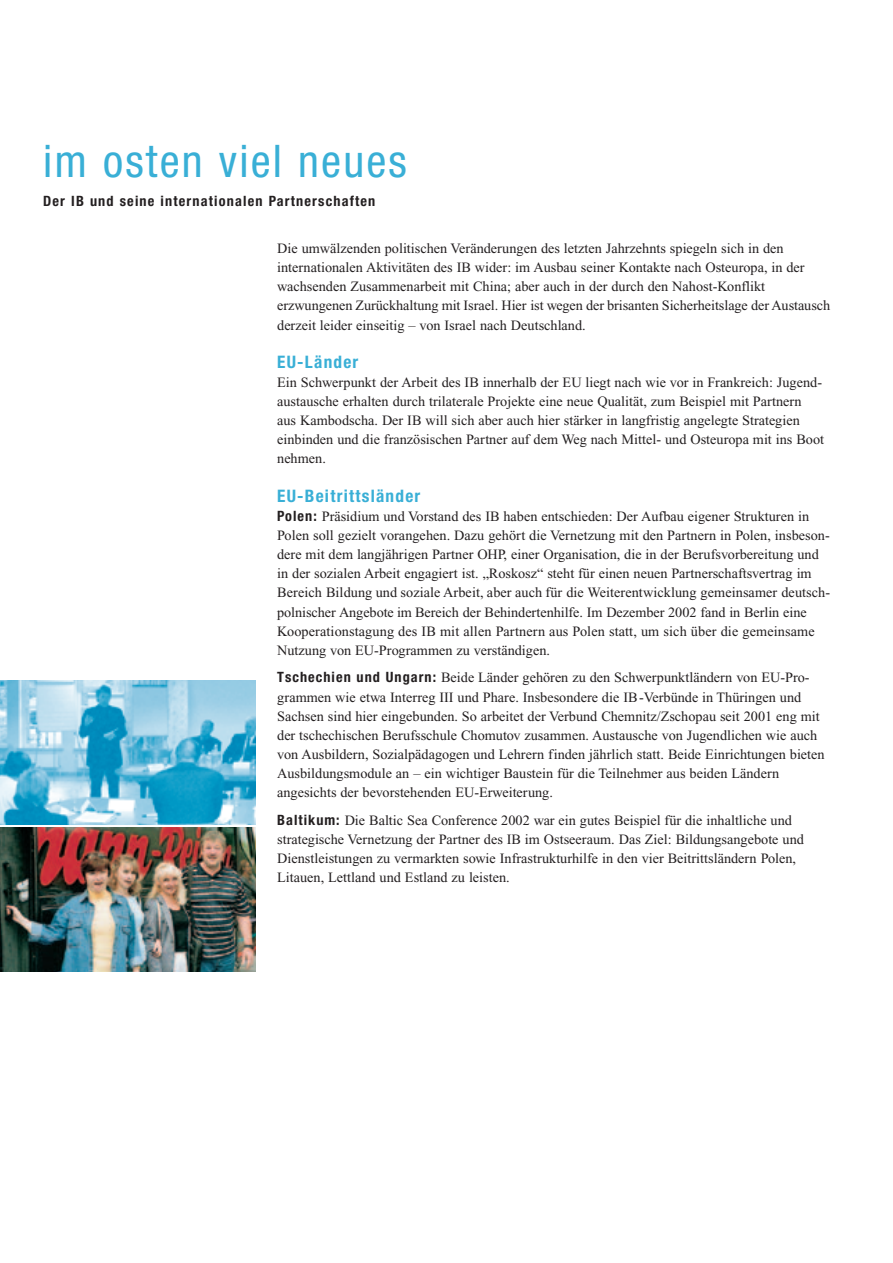
<style>
.page{position:relative;width:893px;height:1263px;background:#fff}
.page>*{position:absolute;margin:0;border:0;box-sizing:border-box;transform-origin:0 0}
.t1{font:condensed 45px "Helvetica Neue";letter-spacing:.05em;color:#39afd6}
.t2{font:700 condensed 17.25px "Helvetica Neue";letter-spacing:.07em;color:#39afd6}
.t3{font:14.25px/19.2px "Times New Roman";color:#231f20}
.t4{font:700 condensed 14.25px "Helvetica Neue";letter-spacing:.08em;color:#231f20}
.s1{font-family:"Helvetica Neue";font-weight:700;font-stretch:condensed}
</style>
<div class="page">
<img style="left:1px;top:827px;width:255px;height:145px">
<img style="left:1px;top:680px;width:255px;height:145px">
<h1 class="t1" style="left:43px;top:145px;width:365px">im osten viel neues</h1>
<p class="t4" style="left:43px;top:196px;width:334px">Der IB und seine internationalen Partnerschaften</p>
<p class="t3" style="left:277px;top:240px;width:554px">Die umwälzenden politischen Veränderungen des letzten Jahrzehnts spiegeln sich in den internationalen Aktivitäten des IB wider: im Ausbau seiner Kontakte nach Osteuropa, in der wachsenden Zusammenarbeit mit China; aber auch in der durch den Nahost-Konflikt erzwungenen Zurückhaltung mit Israel. Hier ist wegen der brisanten Sicherheitslage der Austausch derzeit leider einseitig – von Israel nach Deutschland.</p>
<p class="t2" style="left:277px;top:355px;width:83px">EU-Länder</p>
<p class="t3" style="left:277px;top:374px;width:548px">Ein Schwerpunkt der Arbeit des IB innerhalb der EU liegt nach wie vor in Frankreich: Jugend&shy;austausche erhalten durch trilaterale Projekte eine neue Qualität, zum Beispiel mit Partnern aus Kambodscha. Der IB will sich aber auch hier stärker in langfristig angelegte Strategien einbinden und die französischen Partner auf dem Weg nach Mittel- und Osteuropa mit ins Boot nehmen.</p>
<p class="t2" style="left:277px;top:489px;width:145px">EU-Beitrittsländer</p>
<p class="t3" style="left:277px;top:508px;width:554px"><span class="s1">Polen:</span> Präsidium und Vorstand des IB haben entschieden: Der Aufbau eigener Strukturen in Polen soll gezielt vorangehen. Dazu gehört die Vernetzung mit den Partnern in Polen, insbeson&shy;dere mit dem langjährigen Partner OHP, einer Organisation, die in der Berufsvorbereitung und in der sozialen Arbeit engagiert ist. „Roskosz“ steht für einen neuen Partnerschaftsvertrag im Bereich Bildung und soziale Arbeit, aber auch für die Weiterentwicklung gemeinsamer deutsch&shy;polnischer Angebote im Bereich der Behindertenhilfe. Im Dezember 2002 fand in Berlin eine Kooperationstagung des IB mit allen Partnern aus Polen statt, um sich über die gemeinsame Nutzung von EU-Programmen zu verständigen.</p>
<p class="t3" style="left:277px;top:669px;width:549px"><span class="s1">Tschechien und Ungarn:</span> Beide Länder gehören zu den Schwerpunktländern von EU-Pro&shy;grammen wie etwa Interreg III und Phare. Insbesondere die IB-Verbünde in Thüringen und Sachsen sind hier eingebunden. So arbeitet der Verbund Chemnitz/Zschopau seit 2001 eng mit der tschechischen Berufsschule Chomutov zusammen. Austausche von Jugendlichen wie auch von Ausbildern, Sozialpädagogen und Lehrern finden jährlich statt. Beide Einrichtungen bieten Ausbildungsmodule an – ein wichtiger Baustein für die Teilnehmer aus beiden Ländern angesichts der bevorstehenden EU-Erweiterung.</p>
<p class="t3" style="left:277px;top:812px;width:528px"><span class="s1">Baltikum:</span> Die Baltic Sea Conference 2002 war ein gutes Beispiel für die inhaltliche und strategische Vernetzung der Partner des IB im Ostseeraum. Das Ziel: Bildungsangebote und Dienstleistungen zu vermarkten sowie Infrastrukturhilfe in den vier Beitrittsländern Polen, Litauen, Lettland und Estland zu leisten.</p>
</div>
